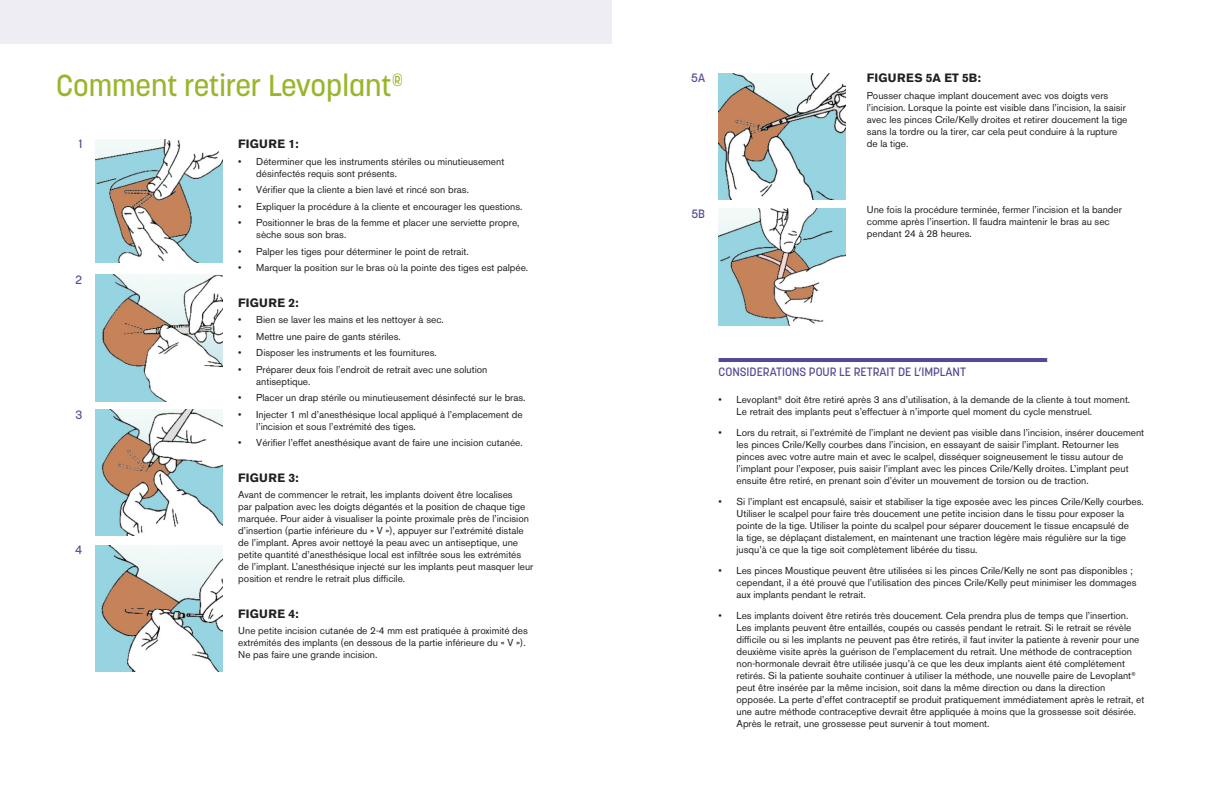
<style>
.page{position:relative;width:1224px;height:792px;background:#fff}
.page>*{position:absolute;margin:0;border:0;box-sizing:border-box;transform-origin:0 0}
.t1{font:500 30px "Korolev";color:#98b62c}
.heading{font:500 12px "Korolev";color:#544994}
.t2{font:700 12px "Akzidenz Grotesk BE";letter-spacing:.04em;color:#231f20}
.t3{font:700 12px "Akzidenz Grotesk BE";letter-spacing:.02em;color:#231f20}
.t4{font:10px/12px "Akzidenz Grotesk BE";color:#231f20}
</style>
<div class="page">
<img style="left:96px;top:139px;width:126px;height:124px">
<img style="left:96px;top:275px;width:126px;height:126px">
<img style="left:96px;top:410px;width:126px;height:125px">
<img style="left:96px;top:545px;width:126px;height:127px">
<img style="left:719px;top:73px;width:126px;height:126px">
<img style="left:719px;top:209px;width:126px;height:117px">
<hr style="left:719px;top:358px;width:328px;height:4px;background:#544994">
<div style="left:0;top:0;width:612px;height:44px;background:#eeedf4"></div>
<p class="t1" style="left:56px;top:66px;width:349px">Comment retirer Levoplant<sup>®</sup></p>
<p class="heading" style="left:79px;top:137px;width:5px">1</p>
<p class="t2" style="left:238px;top:137px;width:62px">FIGURE 1:</p>
<p class="t4" style="left:256px;top:155px;width:249px;text-indent:-18px">• Déterminer que les instruments stériles ou minutieusement désinfectés requis sont présents.</p>
<p class="t4" style="left:238px;top:184px;width:232px">• Vérifier que la cliente a bien lavé et rincé son bras.</p>
<p class="t4" style="left:238px;top:200px;width:286px">• Expliquer la procédure à la cliente et encourager les questions.</p>
<p class="t4" style="left:256px;top:217px;width:265px;text-indent:-18px">• Positionner le bras de la femme et placer une serviette propre, sèche sous son bras.</p>
<p class="t4" style="left:238px;top:245px;width:232px">• Palper les tiges pour déterminer le point de retrait.</p>
<p class="t4" style="left:238px;top:262px;width:291px">• Marquer la position sur le bras où la pointe des tiges est palpée.</p>
<p class="t2" style="left:238px;top:296px;width:62px">FIGURE 2:</p>
<p class="t4" style="left:238px;top:314px;width:207px">• Bien se laver les mains et les nettoyer à sec.</p>
<p class="t4" style="left:238px;top:330px;width:164px">• Mettre une paire de gants stériles.</p>
<p class="t4" style="left:238px;top:347px;width:200px">• Disposer les instruments et les fournitures.</p>
<p class="t4" style="left:256px;top:363px;width:233px;text-indent:-18px">• Préparer deux fois l’endroit de retrait avec une solution antiseptique.</p>
<p class="t4" style="left:238px;top:392px;width:289px">• Placer un drap stérile ou minutieusement désinfecté sur le bras.</p>
<p class="t4" style="left:256px;top:408px;width:268px;text-indent:-18px">• Injecter 1 ml d’anesthésique local appliqué à l’emplacement de l’incision et sous l’extrémité des tiges.</p>
<p class="t4" style="left:238px;top:437px;width:286px">• Vérifier l’effet anesthésique avant de faire une incision cutanée.</p>
<p class="t2" style="left:238px;top:471px;width:62px">FIGURE 3:</p>
<p class="t4" style="left:238px;top:489px;width:297px">Avant de commencer le retrait, les implants doivent être localises<br>par palpation avec les doigts dégantés et la position de chaque tige marquée. Pour aider à visualiser la pointe proximale près de l’incision d’insertion (partie inférieure du » V »), appuyer sur l’extrémité distale de l’implant. Apres avoir nettoyé la peau avec un antiseptique, une petite quantité d’anesthésique local est infiltrée sous les extrémités de l’implant. L’anesthésique injecté sur les implants peut masquer leur position et rendre le retrait plus difficile.</p>
<p class="t2" style="left:238px;top:606px;width:62px">FIGURE 4:</p>
<p class="t4" style="left:238px;top:625px;width:291px">Une petite incision cutanée de 2-4 mm est pratiquée à proximité des extrémités des implants (en dessous de la partie inférieure du « V »).<br>Ne pas faire une grande incision.</p>
<p class="heading" style="left:76px;top:272px;width:8px">2</p>
<p class="heading" style="left:75px;top:407px;width:8px">3</p>
<p class="heading" style="left:75px;top:542px;width:9px">4</p>
<p class="heading" style="left:691px;top:71px;width:15px">5A</p>
<p class="heading" style="left:691px;top:206px;width:15px">5B</p>
<p class="t3" style="left:867px;top:71px;width:116px">FIGURES 5A ET 5B:</p>
<p class="t4" style="left:867px;top:89px;width:262px">Pousser chaque implant doucement avec vos doigts vers l’incision. Lorsque la pointe est visible dans l’incision, la saisir avec les pinces Crile/Kelly droites et retirer doucement la tige sans la tordre ou la tirer, car cela peut conduire à la rupture de la tige.</p>
<p class="t4" style="left:867px;top:203px;width:257px">Une fois la procédure terminée, fermer l’incision et la bander comme après l’insertion. Il faudra maintenir le bras au sec pendant 24 à 28 heures.</p>
<p class="heading" style="left:719px;top:364px;width:249px">CONSIDERATIONS POUR LE RETRAIT DE L’IMPLANT</p>
<p class="t4" style="left:737px;top:393px;width:395px;text-indent:-18px">• Levoplant<sup>®</sup> doit être retiré après 3 ans d’utilisation, à la demande de la cliente à tout moment.<br>Le retrait des implants peut s’effectuer à n’importe quel moment du cycle menstruel.</p>
<p class="t4" style="left:737px;top:426px;width:409px;text-indent:-18px">• Lors du retrait, si l’extrémité de l’implant ne devient pas visible dans l’incision, insérer doucement les pinces Crile/Kelly courbes dans l’incision, en essayant de saisir l’implant. Retourner les pinces avec votre autre main et avec le scalpel, disséquer soigneusement le tissu autour de l’implant pour l’exposer, puis saisir l’implant avec les pinces Crile/Kelly droites. L’implant peut ensuite être retiré, en prenant soin d’éviter un mouvement de torsion ou de traction.</p>
<p class="t4" style="left:737px;top:495px;width:409px;text-indent:-18px">• Si l’implant est encapsulé, saisir et stabiliser la tige exposée avec les pinces Crile/Kelly courbes.<br>Utiliser le scalpel pour faire très doucement une petite incision dans le tissu pour exposer la pointe de la tige. Utiliser la pointe du scalpel pour séparer doucement le tissue encapsulé de<br>la tige, se déplaçant distalement, en maintenant une traction légère mais régulière sur la tige jusqu’à ce que la tige soit complètement libérée du tissu.</p>
<p class="t4" style="left:737px;top:564px;width:401px;text-indent:-18px">• Les pinces Moustique peuvent être utilisées si les pinces Crile/Kelly ne sont pas disponibles ; cependant, il a été prouvé que l’utilisation des pinces Crile/Kelly peut minimiser les dommages aux implants pendant le retrait.</p>
<p class="t4" style="left:737px;top:609px;width:409px;text-indent:-18px">• Les implants doivent être retirés très doucement. Cela prendra plus de temps que l’insertion.<br>Les implants peuvent être entaillés, coupés ou cassés pendant le retrait. Si le retrait se révèle difficile ou si les implants ne peuvent pas être retirés, il faut inviter la patiente à revenir pour une deuxième visite après la guérison de l’emplacement du retrait. Une méthode de contraception non-hormonale devrait être utilisée jusqu’à ce que les deux implants aient été complétement retirés. Si la patiente souhaite continuer à utiliser la méthode, une nouvelle paire de Levoplant<sup>® </sup>peut être insérée par la même incision, soit dans la même direction ou dans la direction opposée. La perte d’effet contraceptif se produit pratiquement immédiatement après le retrait, et une autre méthode contraceptive devrait être appliquée à moins que la grossesse soit désirée.<br>Après le retrait, une grossesse peut survenir à tout moment.</p>
</div>
